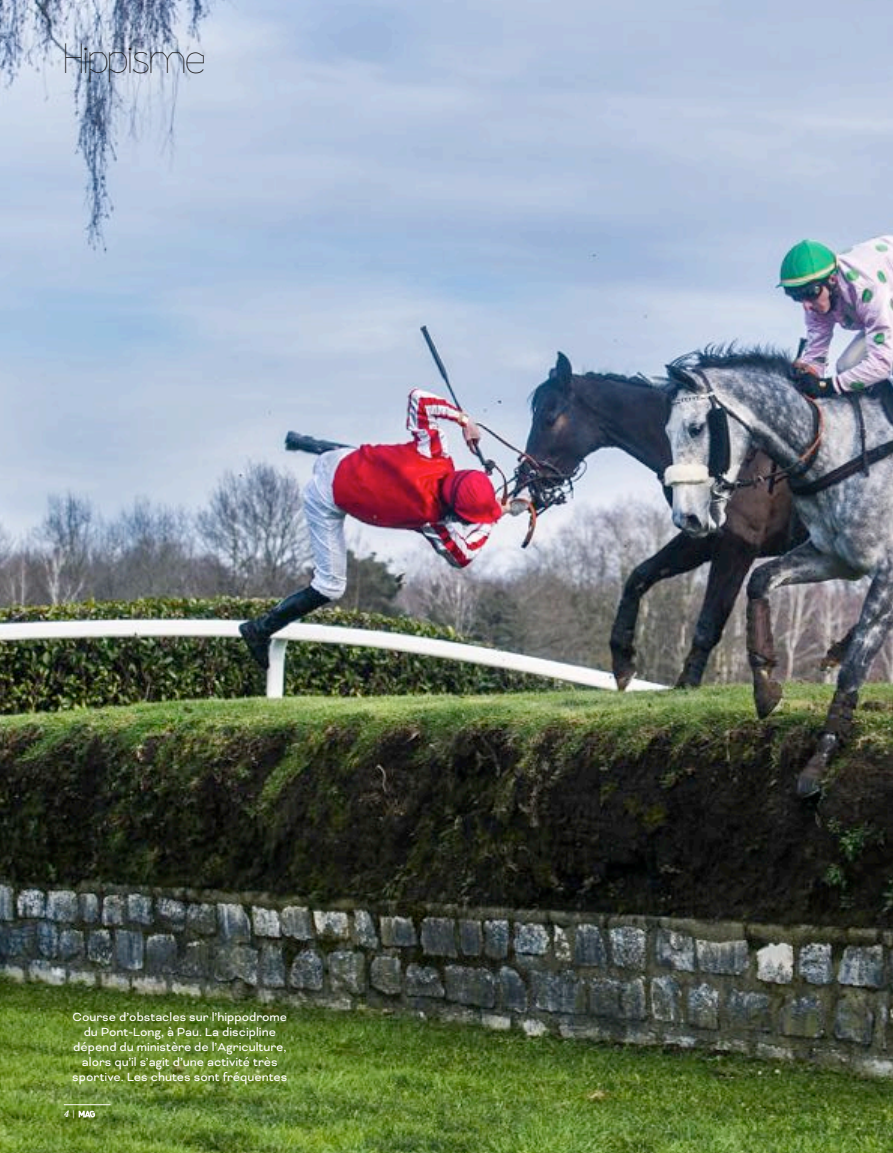
<style>
.page{position:relative;width:893px;height:1153px;background:#fff}
.page>*{position:absolute;margin:0;border:0;box-sizing:border-box;transform-origin:0 0}
.t1{font:39px "Lynda";color:#1a1818}
.t2{font:13.5px/15px "Bicyclette";color:#fffefd;text-align:center}
.t3{font:italic 500 9.75px "Amasis MT Std";color:#fffefd}
.s1{font-weight:300;font-style:normal}
</style>
<div class="page">
<img style="left:0;top:0;width:893px;height:1152px">
<hr style="left:64px;top:1104px;width:47px;height:1px;background:#fffefd">
<svg style="left:79px;top:1110px;width:16px;height:7px"></svg>
<h1 class="t1" style="left:64px;top:38px;width:143px">Hippisme</h1>
<p class="t2" style="left:72px;top:1008px;width:217px">Course d’obstacles sur l’hippodrome du Pont-Long, à Pau. La discipline dépend du ministère de l’Agriculture, alors qu’il s’agit d’une activité très sportive. Les chutes sont fréquentes</p>
<p class="t3" style="left:64px;top:1108px;width:14px">4 <span class="s1">|</span></p>
</div>
